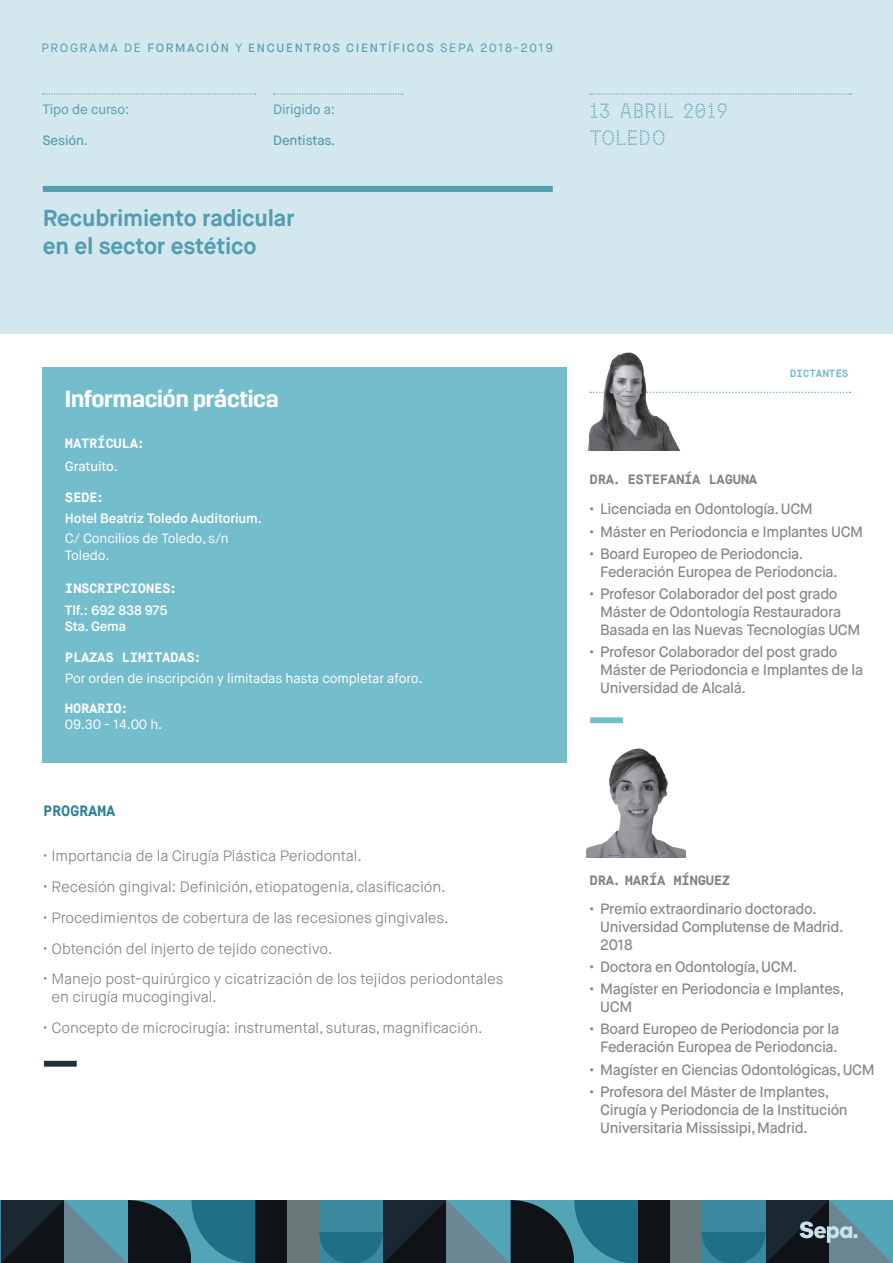
<style>
.page{position:relative;width:893px;height:1263px;background:#fff}
.page>*{position:absolute;margin:0;border:0;box-sizing:border-box;transform-origin:0 0}
.t1{font:600 23.25px "Trim";letter-spacing:-.01em;color:#fff}
.t2{font:700 23.1px/28px "Maison Neue";letter-spacing:-.01em;color:#539db0}
.t3{font:700 21px/27px "Beretta Sans Trial";color:#539db0}
.t4{font:500 15px/18px "Maison Neue";letter-spacing:-.025em;color:#87878a}
.t5{font:300 15px/18px "Maison Neue";letter-spacing:-.01em;color:#7d8188}
.t6{font:700 15px "Maison Mono";letter-spacing:-.02em;color:#2d8097}
.t7{font:13.5px/16.2px "Maison Neue";letter-spacing:-.01em;color:#fff}
.t8{font:700 13.5px "Maison Mono";letter-spacing:-.02em;color:#fff}
.t9{font:600 13.5px/16.2px "Maison Neue";letter-spacing:-.01em;color:#fff}
.t10{font:700 13.5px "Maison Mono";letter-spacing:-.02em;color:#7d8188}
.t11{font:13.5px "Maison Neue";letter-spacing:-.01em;color:#539db0}
.t12{font:500 13.5px "Maison Neue";letter-spacing:-.01em;color:#539db0}
.t13{font:500 13.5px "Maison Neue";letter-spacing:-.01em;color:#fff}
.t14{font:500 12px "Maison Neue";letter-spacing:.14em;color:#539db0}
.t15{font:700 10.5px "Maison Mono";color:#74bdcd}
.s1{font-weight:400}
</style>
<div class="page">
<div style="left:0;top:0;width:893px;height:333px;background:#d3e7ee"></div>
<svg style="left:274px;top:94px;width:129px;height:1px"></svg>
<svg style="left:43px;top:94px;width:213px;height:1px"></svg>
<svg style="left:590px;top:94px;width:261px;height:1px"></svg>
<div style="left:43px;top:186px;width:510px;height:6px;background:#539db0"></div>
<svg style="left:0;top:1200px;width:702px;height:63px;background:#315864"></svg>
<svg style="left:702px;top:1200px;width:191px;height:63px;background:#3c6c7b"></svg>
<div style="left:43px;top:367px;width:524px;height:396px;background:#74bdcd"></div>
<svg style="left:684px;top:392px;width:167px;height:1px"></svg>
<img style="left:587px;top:748px;width:98px;height:109px">
<div style="left:44px;top:1061px;width:33px;height:6px;background:#24303a"></div>
<img style="left:588px;top:352px;width:95px;height:99px">
<div style="left:590px;top:717px;width:33px;height:6px;background:#74bdcd"></div>
<p class="t14" style="left:41px;top:40px;width:513px"><span class="s1">PROGRAMA DE</span> FORMACIÓN <span class="s1">Y</span> ENCUENTROS CIENTÍFICOS <span class="s1">SEPA 2018-2019</span></p>
<p class="t11" style="left:43px;top:101px;width:88px">Tipo de curso:</p>
<p class="t12" style="left:43px;top:132px;width:47px">Sesión<span class="s1">.</span></p>
<p class="t11" style="left:273px;top:101px;width:63px">Dirigido a:</p>
<p class="t12" style="left:273px;top:132px;width:64px">Dentistas.</p>
<h2 class="t2" style="left:43px;top:204px;width:253px">Recubrimiento radicular en el sector estético</h2>
<h3 class="t3" style="left:590px;top:97px;width:140px">13 ABRIL 2019<br>TOLEDO</h3>
<h1 class="t1" style="left:65px;top:386px;width:215px">Información práctica</h1>
<p class="t8" style="left:65px;top:435px;width:83px">MATRÍCULA:</p>
<p class="t13" style="left:65px;top:458px;width:54px">Gratuito.</p>
<p class="t8" style="left:65px;top:489px;width:42px">SEDE:</p>
<p class="t9" style="left:65px;top:510px;width:198px">Hotel Beatriz Toledo Auditorium.</p>
<p class="t7" style="left:65px;top:531px;width:165px">C/ Concilios de Toledo, s/n<br>Toledo.</p>
<p class="t8" style="left:65px;top:580px;width:115px">INSCRIPCIONES:</p>
<p class="t9" style="left:65px;top:602px;width:104px">Tlf.: 692 838 975<br>Sta. Gema</p>
<p class="t8" style="left:65px;top:649px;width:139px">PLAZAS LIMITADAS:</p>
<p class="t7" style="left:65px;top:670px;width:359px">Por orden de inscripción y limitadas hasta completar aforo.</p>
<p class="t8" style="left:65px;top:699px;width:67px">HORARIO:</p>
<p class="t7" style="left:65px;top:716px;width:99px">09.30 - 14.00 h.</p>
<p class="t6" style="left:43px;top:801px;width:74px">PROGRAMA</p>
<p class="t5" style="left:43px;top:847px;width:320px">• Importancia de la Cirugía Plástica Periodontal.</p>
<p class="t5" style="left:43px;top:878px;width:404px">• Recesión gingival: Definición, etiopatogenia, clasificación.</p>
<p class="t5" style="left:43px;top:909px;width:407px">• Procedimientos de cobertura de las recesiones gingivales.</p>
<p class="t5" style="left:43px;top:939px;width:291px">• Obtención del injerto de tejido conectivo.</p>
<p class="t5" style="left:52px;top:970px;width:453px;text-indent:-9px">• Manejo post-quirúrgico y cicatrización de los tejidos periodontales en cirugía mucogingival.</p>
<p class="t5" style="left:43px;top:1019px;width:441px">• Concepto de microcirugía: instrumental, suturas, magnificación.</p>
<p class="t15" style="left:790px;top:367px;width:60px">DICTANTES</p>
<p class="t10" style="left:590px;top:471px;width:169px">DRA. ESTEFANÍA LAGUNA</p>
<p class="t4" style="left:590px;top:500px;width:225px">• Licenciada en Odontología. UCM</p>
<p class="t4" style="left:590px;top:523px;width:275px">• Máster en Periodoncia e Implantes UCM</p>
<p class="t4" style="left:600px;top:545px;width:239px;text-indent:-11px">• Board Europeo de Periodoncia.<br>Federación Europea de Periodoncia.</p>
<p class="t4" style="left:600px;top:585px;width:262px;text-indent:-11px">• Profesor Colaborador del post grado<br>Máster de Odontología Restauradora<br>Basada en las Nuevas Tecnologías UCM</p>
<p class="t4" style="left:600px;top:643px;width:264px;text-indent:-11px">• Profesor Colaborador del post grado<br>Máster de Periodoncia e Implantes de la<br>Universidad de Alcalá.</p>
<p class="t10" style="left:590px;top:872px;width:142px">DRA. MARÍA MÍNGUEZ</p>
<p class="t4" style="left:600px;top:899px;width:245px;text-indent:-11px">• Premio extraordinario doctorado.<br>Universidad Complutense de Madrid.<br>2018</p>
<p class="t4" style="left:590px;top:958px;width:209px">• Doctora en Odontología, UCM.</p>
<p class="t4" style="left:600px;top:980px;width:246px;text-indent:-11px">• Magíster en Periodoncia e Implantes,<br>UCM</p>
<p class="t4" style="left:590px;top:1020px;width:251px;text-align:right">• Board Europeo de Periodoncia por la<br>Federación Europea de Periodoncia.</p>
<p class="t4" style="left:590px;top:1060px;width:287px">• Magíster en Ciencias Odontológicas, UCM</p>
<p class="t4" style="left:600px;top:1083px;width:249px;text-indent:-11px">• Profesora del Máster de Implantes,<br>Cirugía y Periodoncia de la Institución<br>Universitaria Mississipi, Madrid.</p>
</div>
